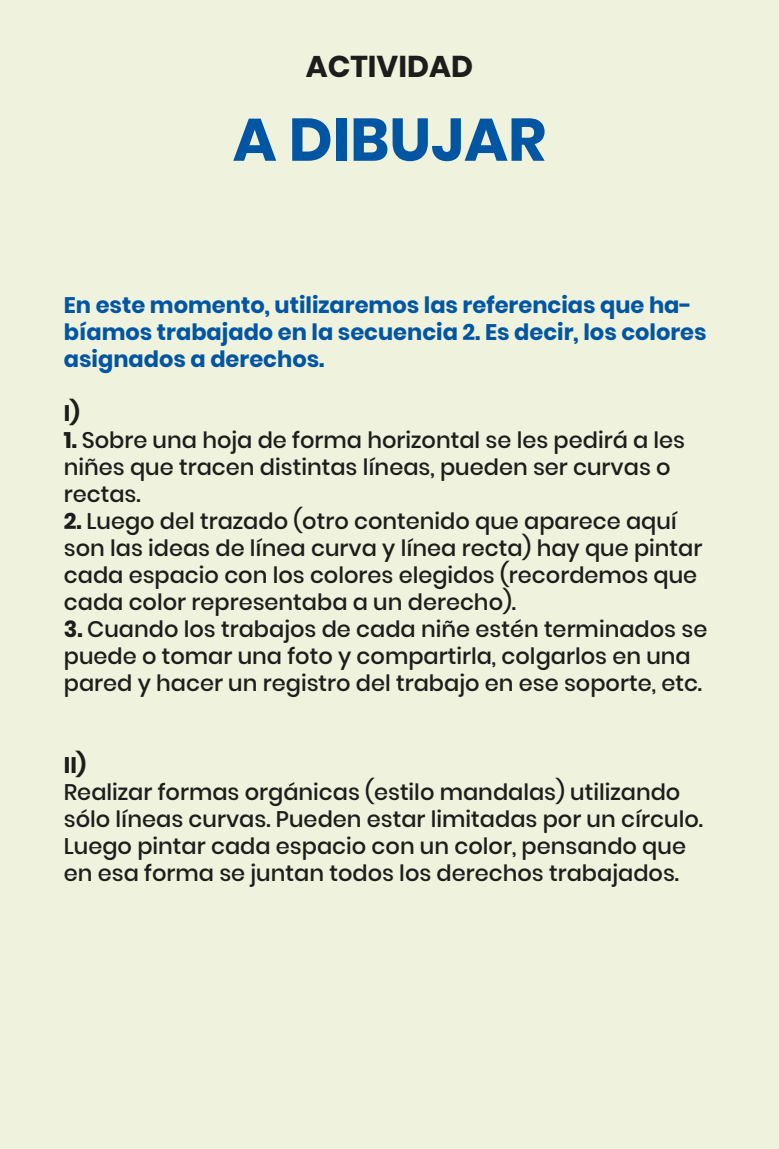
<style>
.page{position:relative;width:779px;height:1149px;background:#fff}
.page>*{position:absolute;margin:0;border:0;box-sizing:border-box;transform-origin:0 0}
.t1{font:700 60px "Poppins";color:#0056a3}
.t2{font:700 30px "Poppins";color:#1d1d1b}
.t3{font:500 22.5px/27px "Poppins";color:#1d1d1b}
.t4{font:700 22.5px/27px "Poppins";color:#0056a3}
.t5{font:700 22.5px "Poppins";color:#1d1d1b}
.s1{font-weight:700}
</style>
<div class="page">
<div style="left:0;top:0;width:778px;height:1148px;background:#eff2dd"></div>
<h2 class="t2" style="left:306px;top:49px;width:169px">ACTIVIDAD</h2>
<h1 class="t1" style="left:233px;top:105px;width:315px">A DIBUJAR</h1>
<p class="t4" style="left:64px;top:292px;width:644px">En este momento, utilizaremos las referencias que ha&shy;bíamos trabajado en la secuencia 2. Es decir, los colores asignados a derechos.</p>
<p class="t5" style="left:64px;top:400px;width:17px">I)</p>
<p class="t3" style="left:64px;top:427px;width:622px"><span class="s1">1.</span> Sobre una hoja de forma horizontal se les pedirá a les niñes que tracen distintas líneas, pueden ser curvas o rectas.</p>
<p class="t3" style="left:64px;top:508px;width:639px"><span class="s1">2.</span> Luego del trazado (otro contenido que aparece aquí son las ideas de línea curva y línea recta) hay que pintar cada espacio con los colores elegidos (recordemos que cada color representaba a un derecho).</p>
<p class="t3" style="left:64px;top:616px;width:644px"><span class="s1">3.</span> Cuando los trabajos de cada niñe estén terminados se puede o tomar una foto y compartirla, colgarlos en una pared y hacer un registro del trabajo en ese soporte, etc.</p>
<p class="t5" style="left:64px;top:751px;width:24px">II)</p>
<p class="t3" style="left:64px;top:778px;width:640px">Realizar formas orgánicas (estilo mandalas) utilizando sólo líneas curvas. Pueden estar limitadas por un círculo.<br>Luego pintar cada espacio con un color, pensando que en esa forma se juntan todos los derechos trabajados.</p>
</div>
